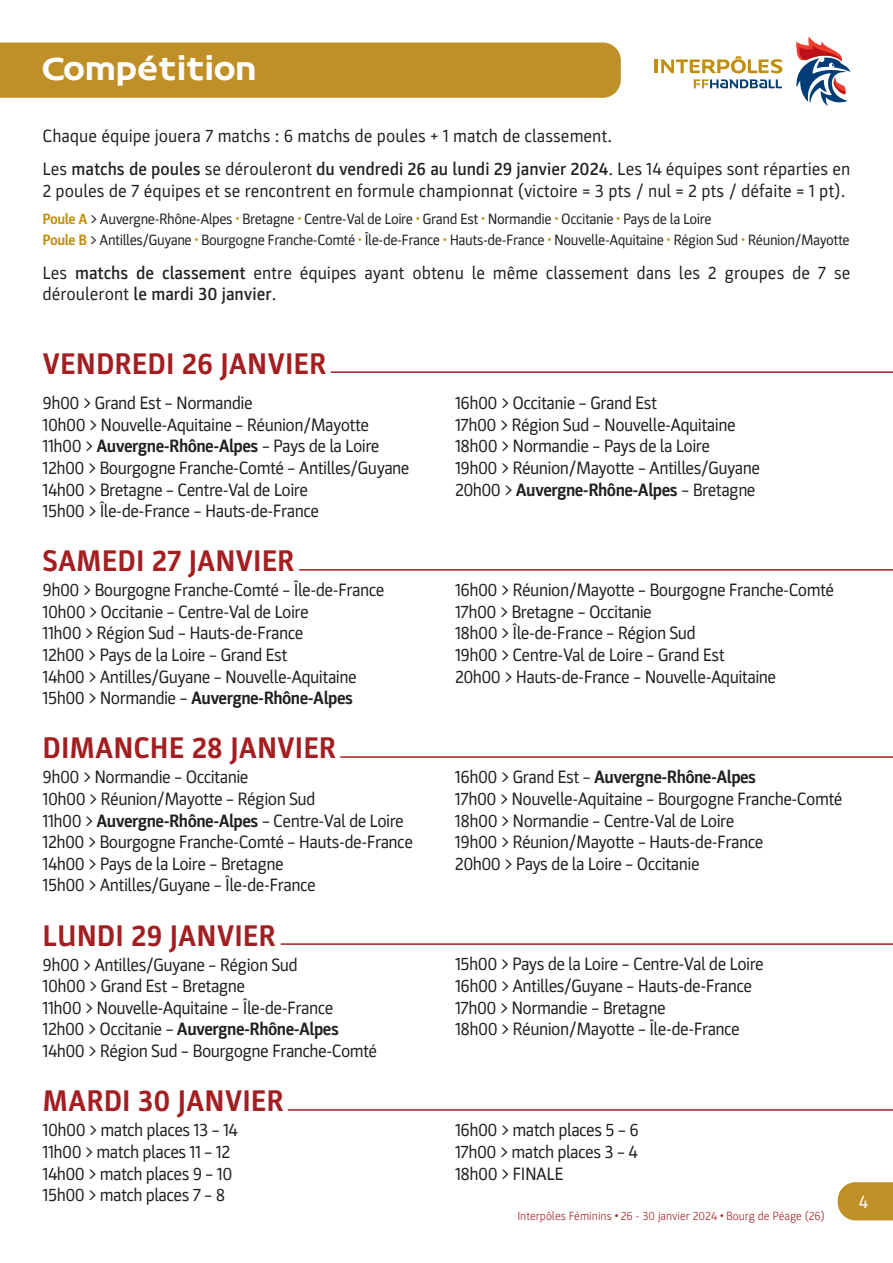
<style>
.page{position:relative;width:893px;height:1263px;background:#fff}
.page>*{position:absolute;margin:0;border:0;box-sizing:border-box;transform-origin:0 0}
.t1{font:700 30px "Parka";color:#a31e21}
.t2{font:30px "FF Hand";color:#fff}
.t3{font:18px "Parka";letter-spacing:-.03em;color:#231f20}
.t4{font:18px/21.6px "Parka";color:#231f20}
.t5{font:700 18px "Parka";letter-spacing:-.03em;color:#231f20}
.t6{font:18px "Parka";color:#fff}
.t7{font:15px "Parka";letter-spacing:-.03em;color:#231f20}
.t8{font:300 12px "Parka";color:#a31e21}
.s1{font-weight:500}
.s2{font-weight:700;color:#c18d0d}
.s3{font-weight:700}
.s4{font-weight:400}
.s5{font-weight:900}
</style>
<div class="page">
<svg style="left:796px;top:36px;width:55px;height:70px"></svg>
<hr style="left:655px;top:59px;width:3px;height:14px;background:#c18d0d">
<svg style="left:660px;top:56px;width:122px;height:17px"></svg>
<svg style="left:693px;top:79px;width:89px;height:9px"></svg>
<div style="left:0;top:43px;width:621px;height:55px;background:#bf9027"></div>
<hr style="left:331px;top:371px;width:562px;height:2px;background:#a31e21">
<hr style="left:299px;top:569px;width:594px;height:2px;background:#a31e21">
<hr style="left:340px;top:756px;width:553px;height:2px;background:#a31e21">
<hr style="left:281px;top:943px;width:612px;height:2px;background:#a31e21">
<hr style="left:288px;top:1109px;width:605px;height:2px;background:#a31e21">
<svg style="left:838px;top:1182px;width:55px;height:38px;background:#c39734"></svg>
<p class="t2" style="left:43px;top:50px;width:216px">Compétition</p>
<p class="t4" style="left:43px;top:125px;width:571px">Chaque équipe jouera 7 matchs : 6 matchs de poules + 1 match de classement.</p>
<p class="t4" style="left:43px;top:158px;width:809px">Les <span class="s1">matchs de poules</span> se dérouleront <span class="s1">du vendredi 26 au lundi 29 janvier 2024</span>. Les 14 équipes sont réparties en<br>2 poules de 7 équipes et se rencontrent en formule championnat (victoire = 3 pts / nul = 2 pts / défaite = 1 pt).</p>
<p class="t7" style="left:43px;top:210px;width:671px"><span class="s2">Poule A</span> &gt; Auvergne-Rhône-Alpes <span class="s2">•</span> Bretagne <span class="s2">•</span> Centre-Val de Loire <span class="s2">•</span> Grand Est <span class="s2">•</span> Normandie <span class="s2">•</span> Occitanie <span class="s2">•</span> Pays de la Loire</p>
<p class="t7" style="left:43px;top:232px;width:809px"><span class="s2">Poule B</span> &gt; Antilles/Guyane <span class="s2">•</span> Bourgogne Franche-Comté <span class="s2">•</span> Île-de-France <span class="s2">•</span> Hauts-de-France <span class="s2">•</span> Nouvelle-Aquitaine <span class="s2">•</span> Région Sud <span class="s2">•</span> Réunion/Mayotte</p>
<p class="t4" style="left:43px;top:262px;width:809px">Les <span class="s1">matchs de classement</span> entre équipes ayant obtenu le même classement dans les 2 groupes de 7 se dérouleront <span class="s1">le mardi 30 janvier</span>.</p>
<p class="t1" style="left:43px;top:347px;width:285px">VENDREDI 26 JANVIER</p>
<p class="t3" style="left:43px;top:393px;width:212px">9h00 &gt; Grand Est – Normandie</p>
<p class="t3" style="left:43px;top:415px;width:328px">10h00 &gt; Nouvelle-Aquitaine – Réunion/Mayotte</p>
<p class="t3" style="left:43px;top:436px;width:339px">11h00 &gt; <span class="s3">Auvergne-Rhône-Alpes</span> – Pays de la Loire</p>
<p class="t3" style="left:43px;top:458px;width:369px">12h00 &gt; Bourgogne Franche-Comté – Antilles/Guyane</p>
<p class="t3" style="left:43px;top:479px;width:267px">14h00 &gt; Bretagne – Centre-Val de Loire</p>
<p class="t3" style="left:43px;top:501px;width:278px">15h00 &gt; Île-de-France – Hauts-de-France</p>
<p class="t1" style="left:43px;top:544px;width:254px">SAMEDI 27 JANVIER</p>
<p class="t3" style="left:43px;top:580px;width:343px">9h00 &gt; Bourgogne Franche-Comté – Île-de-France</p>
<p class="t3" style="left:43px;top:602px;width:268px">10h00 &gt; Occitanie – Centre-Val de Loire</p>
<p class="t3" style="left:43px;top:623px;width:262px">11h00 &gt; Région Sud – Hauts-de-France</p>
<p class="t3" style="left:43px;top:645px;width:246px">12h00 &gt; Pays de la Loire – Grand Est</p>
<p class="t3" style="left:43px;top:666px;width:316px">14h00 &gt; Antilles/Guyane – Nouvelle-Aquitaine</p>
<p class="t5" style="left:43px;top:688px;width:312px"><span class="s4">15h00 &gt; Normandie –</span> Auvergne-Rhône-Alpes</p>
<p class="t1" style="left:43px;top:731px;width:295px">DIMANCHE 28 JANVIER</p>
<p class="t3" style="left:43px;top:767px;width:208px">9h00 &gt; Normandie – Occitanie</p>
<p class="t3" style="left:43px;top:789px;width:274px">10h00 &gt; Réunion/Mayotte – Région Sud</p>
<p class="t3" style="left:43px;top:810px;width:363px">11h00 &gt; <span class="s3">Auvergne-Rhône-Alpes</span> – Centre-Val de Loire</p>
<p class="t3" style="left:43px;top:832px;width:372px">12h00 &gt; Bourgogne Franche-Comté – Hauts-de-France</p>
<p class="t3" style="left:43px;top:854px;width:243px">14h00 &gt; Pays de la Loire – Bretagne</p>
<p class="t3" style="left:43px;top:875px;width:275px">15h00 &gt; Antilles/Guyane – Île-de-France</p>
<p class="t1" style="left:43px;top:919px;width:235px">LUNDI 29 JANVIER</p>
<p class="t3" style="left:43px;top:954px;width:257px">9h00 &gt; Antilles/Guyane – Région Sud</p>
<p class="t3" style="left:43px;top:976px;width:204px">10h00 &gt; Grand Est – Bretagne</p>
<p class="t3" style="left:43px;top:997px;width:292px">11h00 &gt; Nouvelle-Aquitaine – Île-de-France</p>
<p class="t5" style="left:43px;top:1019px;width:298px"><span class="s4">12h00 &gt; Occitanie –</span> Auvergne-Rhône-Alpes</p>
<p class="t3" style="left:43px;top:1041px;width:336px">14h00 &gt; Région Sud – Bourgogne Franche-Comté</p>
<p class="t1" style="left:43px;top:1084px;width:243px">MARDI 30 JANVIER</p>
<p class="t3" style="left:43px;top:1120px;width:197px">10h00 &gt; match places 13 – 14</p>
<p class="t3" style="left:43px;top:1142px;width:189px">11h00 &gt; match places 11 – 12</p>
<p class="t3" style="left:43px;top:1163px;width:191px">14h00 &gt; match places 9 – 10</p>
<p class="t3" style="left:43px;top:1185px;width:184px">15h00 &gt; match places 7 – 8</p>
<p class="t3" style="left:455px;top:393px;width:204px">16h00 &gt; Occitanie – Grand Est</p>
<p class="t3" style="left:455px;top:415px;width:282px">17h00 &gt; Région Sud – Nouvelle-Aquitaine</p>
<p class="t3" style="left:455px;top:436px;width:257px">18h00 &gt; Normandie – Pays de la Loire</p>
<p class="t3" style="left:455px;top:458px;width:307px">19h00 &gt; Réunion/Mayotte – Antilles/Guyane</p>
<p class="t5" style="left:455px;top:479px;width:302px"><span class="s4">20h00 &gt;</span> Auvergne-Rhône-Alpes <span class="s4">– Bretagne</span></p>
<p class="t3" style="left:455px;top:580px;width:381px">16h00 &gt; Réunion/Mayotte – Bourgogne Franche-Comté</p>
<p class="t3" style="left:455px;top:602px;width:198px">17h00 &gt; Bretagne – Occitanie</p>
<p class="t3" style="left:455px;top:623px;width:242px">18h00 &gt; Île-de-France – Région Sud</p>
<p class="t3" style="left:455px;top:645px;width:271px">19h00 &gt; Centre-Val de Loire – Grand Est</p>
<p class="t3" style="left:455px;top:666px;width:323px">20h00 &gt; Hauts-de-France – Nouvelle-Aquitaine</p>
<p class="t5" style="left:455px;top:767px;width:303px"><span class="s4">16h00 &gt; Grand Est –</span> Auvergne-Rhône-Alpes</p>
<p class="t3" style="left:455px;top:789px;width:389px">17h00 &gt; Nouvelle-Aquitaine – Bourgogne Franche-Comté</p>
<p class="t3" style="left:455px;top:810px;width:281px">18h00 &gt; Normandie – Centre-Val de Loire</p>
<p class="t3" style="left:455px;top:832px;width:310px">19h00 &gt; Réunion/Mayotte – Hauts-de-France</p>
<p class="t3" style="left:455px;top:854px;width:246px">20h00 &gt; Pays de la Loire – Occitanie</p>
<p class="t3" style="left:455px;top:954px;width:310px">15h00 &gt; Pays de la Loire – Centre-Val de Loire</p>
<p class="t3" style="left:455px;top:976px;width:299px">16h00 &gt; Antilles/Guyane – Hauts-de-France</p>
<p class="t3" style="left:455px;top:997px;width:212px">17h00 &gt; Normandie – Bretagne</p>
<p class="t3" style="left:455px;top:1019px;width:286px">18h00 &gt; Réunion/Mayotte – Île-de-France</p>
<p class="t3" style="left:455px;top:1120px;width:185px">16h00 &gt; match places 5 – 6</p>
<p class="t3" style="left:455px;top:1142px;width:184px">17h00 &gt; match places 3 – 4</p>
<p class="t3" style="left:455px;top:1163px;width:110px">18h00 &gt; FINALE</p>
<p class="t8" style="left:517px;top:1209px;width:309px">Interpôles Féminins <span class="s5">•</span> 26 - 30 janvier 2024 <span class="s5">•</span> Bourg de Péage (26)</p>
<p class="t6" style="left:859px;top:1192px;width:11px">4</p>
</div>
